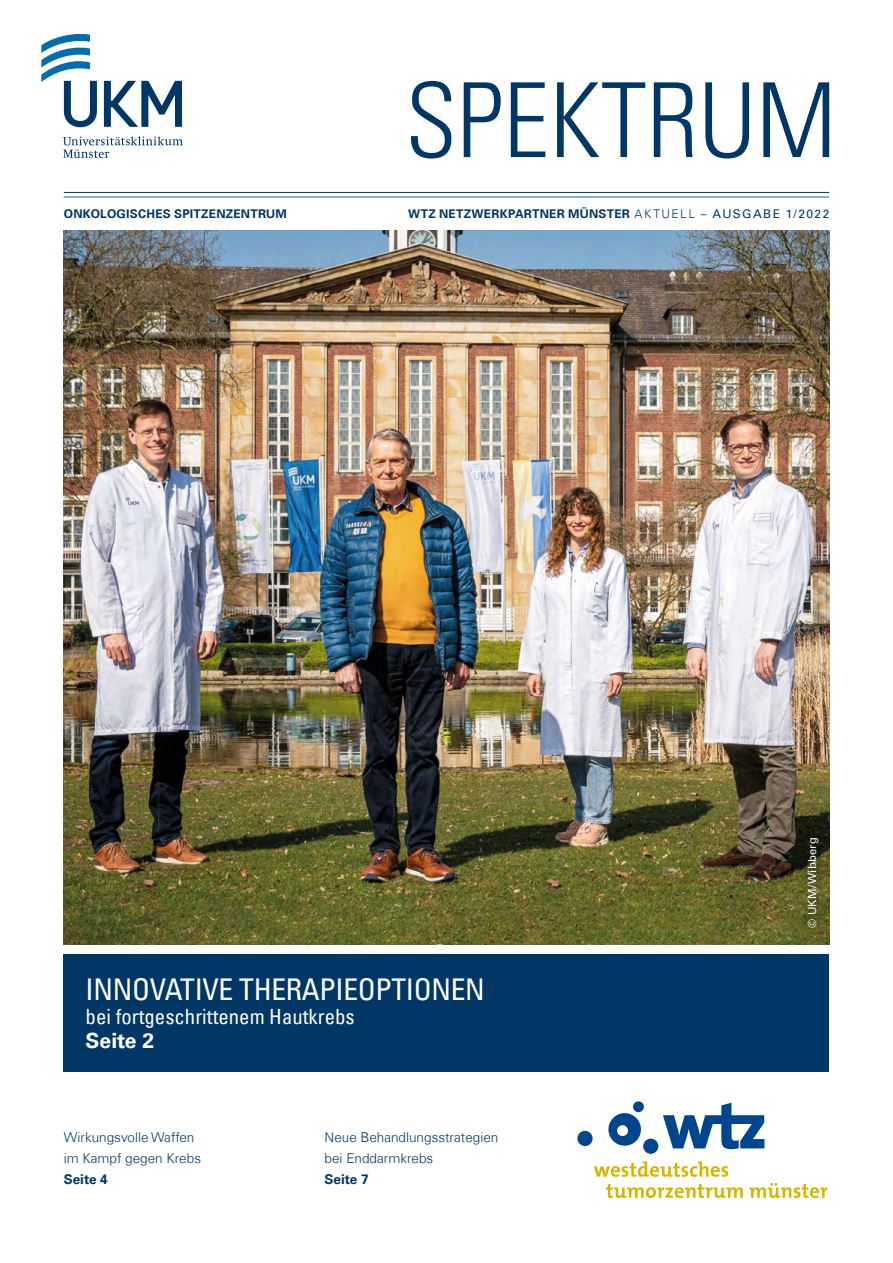
<style>
.page{position:relative;width:893px;height:1263px;background:#fff}
.page>*{position:absolute;margin:0;border:0;box-sizing:border-box;transform-origin:0 0}
.t1{font:103.5px "Univers Com 47 Light Cond";color:#003766}
.t2{font:condensed 30px "Univers Com 57";letter-spacing:-.01em;color:#fff}
.t3{font:condensed 21px "Univers Com 57";color:#fff}
.t4{font:700 21px "Univers Com 65";color:#fff}
.t5{font:300 13.5px/21.3px "Univers Com 45";color:#003766}
.t6{font:700 13.5px "Univers Com 65";color:#003766}
.t7{font:700 12px "Univers Com 65";letter-spacing:.025em;color:#003766}
.t8{font:11.25px "Univers Com 55 Roman";letter-spacing:.025em;color:#fff}
.s1{font-family:"Univers Com 45";font-weight:300}
.s2{font-family:"Univers Com 55 Roman";font-weight:400}
</style>
<div class="page">
<hr style="left:64px;top:192px;width:765px;height:1px;background:#003766">
<hr style="left:64px;top:197px;width:765px;height:1px;background:#006db1">
<img style="left:64px;top:230px;width:765px;height:714px">
<div style="left:64px;top:954px;width:765px;height:117px;background:#003766"></div>
<div style="left:799px;top:829px;width:28px;height:107px;background:#000;opacity:.75"></div>
<svg style="left:41px;top:34px;width:56px;height:93px"></svg>
<svg style="left:104px;top:81px;width:78px;height:46px"></svg>
<svg style="left:63px;top:137px;width:120px;height:21px"></svg>
<svg style="left:594px;top:1161px;width:134px;height:16px"></svg>
<svg style="left:606px;top:1183px;width:137px;height:15px"></svg>
<svg style="left:749px;top:1183px;width:79px;height:15px"></svg>
<svg style="left:663px;top:1103px;width:101px;height:46px"></svg>
<div style="left:633px;top:1101px;width:11px;height:11px;background:#00468e;border-radius:50%"></div>
<div style="left:577px;top:1130px;width:16px;height:16px;background:#00468e;border-radius:50%"></div>
<svg style="left:643px;top:1138px;width:16px;height:16px"></svg>
<svg style="left:608px;top:1112px;width:33px;height:34px"></svg>
<p class="t7" style="left:64px;top:207px;width:225px">ONKOLOGISCHES SPITZENZENTRUM</p>
<h1 class="t1" style="left:405px;top:58px;width:433px">SPEKTRUM</h1>
<p class="t7" style="left:408px;top:207px;width:423px">WTZ NETZWERKPARTNER MÜNSTER <span class="s1">AKTUELL</span> <span class="s2">– AUSGABE 1/2022</span></p>
<p class="t8" style="left:805px;top:928px;width:92px;rotate:-90deg">© UKM/Wibberg</p>
<h2 class="t2" style="left:86px;top:970px;width:401px">INNOVATIVE THERAPIEOPTIONEN</h2>
<h3 class="t3" style="left:86px;top:1003px;width:271px">bei fortgeschrittenem Hautkrebs</h3>
<h3 class="t4" style="left:86px;top:1028px;width:70px">Seite 2</h3>
<p class="t5" style="left:64px;top:1126px;width:139px">Wirkungsvolle Waffen im Kampf gegen Krebs</p>
<p class="t6" style="left:64px;top:1171px;width:46px">Seite 4</p>
<p class="t5" style="left:325px;top:1126px;width:175px">Neue Behandlungsstrategien bei Enddarmkrebs</p>
<p class="t6" style="left:325px;top:1171px;width:46px">Seite 7</p>
</div>
